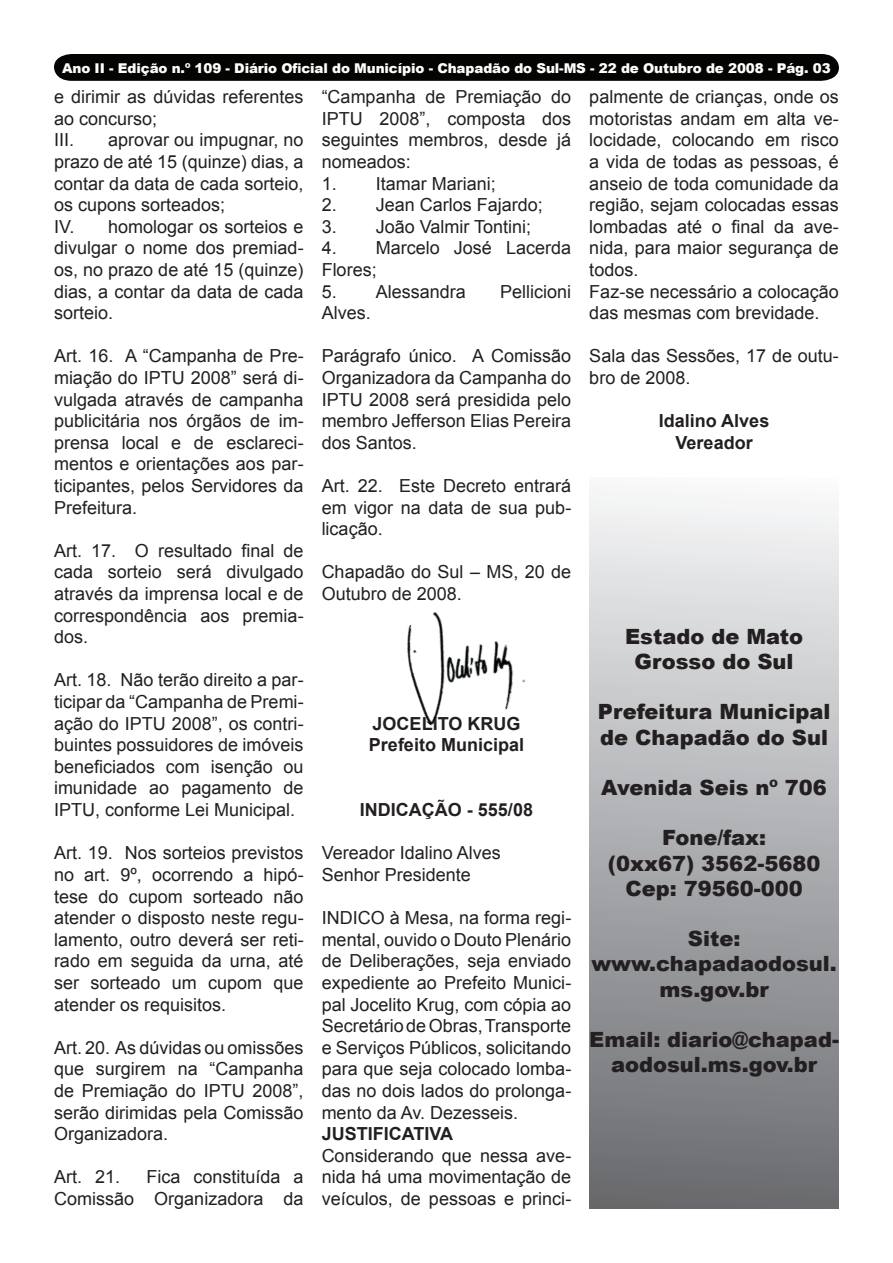
<style>
.page{position:relative;width:893px;height:1263px;background:#fff}
.page>*{position:absolute;margin:0;border:0;box-sizing:border-box;transform-origin:0 0}
.t1{font:900 21px/25.2px "Arial";color:#231f20;text-align:center}
.t2{font:18px/21.6px "Arial";color:#231f20;text-align:justify}
.t3{font:700 18px/21.6px "Arial";color:#231f20}
.t4{font:900 13.5px "Arial";letter-spacing:-.01em;color:#fffefd}
</style>
<div class="page">
<div style="left:54px;top:54px;width:785px;height:27px;background:#040503"></div>
<img style="left:407px;top:612px;width:119px;height:114px">
<div style="left:589px;top:477px;width:250px;height:732px;background:linear-gradient(to bottom,#f7f8f9,#66686c)"></div>
<p class="t4" style="left:62px;top:58px;width:770px">Ano II - Edição n.º 109 - Diário Oficial do Município - Chapadão do Sul-MS - 22 de Outubro de 2008 - Pág. 03</p>
<p class="t2" style="left:54px;top:86px;width:251px;text-align:left">e dirimir as dúvidas referentes ao concurso;<br>III.</p>
<p class="t2" style="left:322px;top:86px;width:251px">“Campanha de Premiação do IPTU 2008”, composta dos seguintes membros, desde já nomeados:</p>
<p class="t2" style="left:322px;top:173px;width:176px">1. Itamar Mariani;</p>
<p class="t2" style="left:322px;top:194px;width:223px">2. Jean Carlos Fajardo;</p>
<p class="t2" style="left:322px;top:216px;width:211px">3. João Valmir Tontini;</p>
<p class="t2" style="left:322px;top:237px;width:251px">4. Marcelo José Lacerda<br>Flores;</p>
<p class="t2" style="left:322px;top:281px;width:146px">5. Alessandra</p>
<p class="t2" style="left:500px;top:281px;width:73px">Pellicioni</p>
<p class="t2" style="left:322px;top:302px;width:51px">Alves.</p>
<p class="t2" style="left:322px;top:345px;width:251px">Parágrafo único. A Comissão Organizadora da Campanha do IPTU 2008 será presidida pelo membro Jefferson Elias Pereira dos Santos.</p>
<p class="t2" style="left:322px;top:475px;width:251px">Art. 22. Este Decreto entrará em vigor na data de sua pub&shy;licação.</p>
<p class="t2" style="left:322px;top:561px;width:251px">Chapadão do Sul – MS, 20 de<br>Outubro de 2008.</p>
<p class="t2" style="left:589px;top:86px;width:251px;text-align:left">palmente de crianças, onde os motoristas andam em alta ve&shy;locidade, colocando em risco a vida de todas as pessoas, é anseio de toda comunidade da região, sejam colocadas essas lombadas até o final da ave&shy;nida, para maior segurança de todos.<br>Faz-se necessário a colocação das mesmas com brevidade.</p>
<p class="t2" style="left:589px;top:345px;width:251px">Sala das Sessões, 17 de outu&shy;bro de 2008.</p>
<p class="t3" style="left:659px;top:411px;width:112px;text-align:center">Idalino Alves<br>Vereador</p>
<p class="t2" style="left:54px;top:129px;width:251px;text-align:left;text-indent:54px">aprovar ou impugnar, no prazo de até 15 (quinze) dias, a contar da data de cada sorteio, os cupons sorteados;<br>IV. homologar os sorteios e divulgar o nome dos premiad&shy;os, no prazo de até 15 (quinze) dias, a contar da data de cada sorteio.</p>
<p class="t2" style="left:54px;top:345px;width:251px">Art. 16. A “Campanha de Pre&shy;miação do IPTU 2008” será di&shy;vulgada através de campanha publicitária nos órgãos de im&shy;prensa local e de esclareci&shy;mentos e orientações aos par&shy;ticipantes, pelos Servidores da Prefeitura.</p>
<p class="t2" style="left:54px;top:540px;width:251px">Art. 17. O resultado final de cada sorteio será divulgado através da imprensa local e de correspondência aos premia&shy;dos.</p>
<p class="t2" style="left:54px;top:669px;width:251px">Art. 18. Não terão direito a par&shy;ticipar da “Campanha de Premi&shy;ação do IPTU 2008”, os contri&shy;buintes possuidores de imóveis beneficiados com isenção ou imunidade ao pagamento de IPTU, conforme Lei Municipal.</p>
<p class="t2" style="left:54px;top:842px;width:251px">Art. 19. Nos sorteios previstos no art. 9º, ocorrendo a hipó&shy;tese do cupom sorteado não atender o disposto neste regu&shy;lamento, outro deverá ser reti&shy;rado em seguida da urna, até ser sorteado um cupom que atender os requisitos.</p>
<p class="t2" style="left:54px;top:1037px;width:251px">Art. 20. As dúvidas ou omissões que surgirem na “Campanha de Premiação do IPTU 2008”, serão dirimidas pela Comissão Organizadora.</p>
<p class="t2" style="left:54px;top:1166px;width:68px">Art. 21.</p>
<p class="t1" style="left:625px;top:623px;width:180px">Estado de Mato<br>Grosso do Sul</p>
<p class="t1" style="left:598px;top:698px;width:234px;text-align:left">Prefeitura Municipal de Chapadão do Sul</p>
<p class="t1" style="left:601px;top:774px;width:227px">Avenida Seis nº 706</p>
<p class="t1" style="left:608px;top:824px;width:214px">Fone/fax:<br>(0xx67) 3562-5680<br>Cep: 79560-000</p>
<p class="t1" style="left:591px;top:925px;width:247px">Site: www.chapadaodosul. ms.gov.br</p>
<p class="t1" style="left:589px;top:1026px;width:251px">Email: diario@chapad&shy;aodosul.ms.gov.br</p>
<p class="t3" style="left:369px;top:713px;width:157px">JOCELITO KRUG<br>Prefeito Municipal</p>
<p class="t3" style="left:360px;top:799px;width:175px">INDICAÇÃO - 555/08</p>
<p class="t2" style="left:322px;top:842px;width:181px">Vereador Idalino Alves<br>Senhor Presidente</p>
<p class="t2" style="left:322px;top:907px;width:251px">INDICO à Mesa, na forma regi&shy;mental, ouvido o Douto Plenário de Deliberações, seja enviado expediente ao Prefeito Munici&shy;pal Jocelito Krug, com cópia ao Secretário de Obras, Transporte e Serviços Públicos, solicitando para que seja colocado lomba&shy;das no dois lados do prolonga&shy;mento da Av. Dezesseis.</p>
<p class="t3" style="left:322px;top:1123px;width:133px">JUSTIFICATIVA</p>
<p class="t2" style="left:322px;top:1145px;width:251px">Considerando que nessa ave&shy;nida há uma movimentação de veículos, de pessoas e princi-</p>
<p class="t2" style="left:54px;top:1166px;width:251px;text-align:right">Fica constituída a<br>Comissão Organizadora da</p>
</div>
